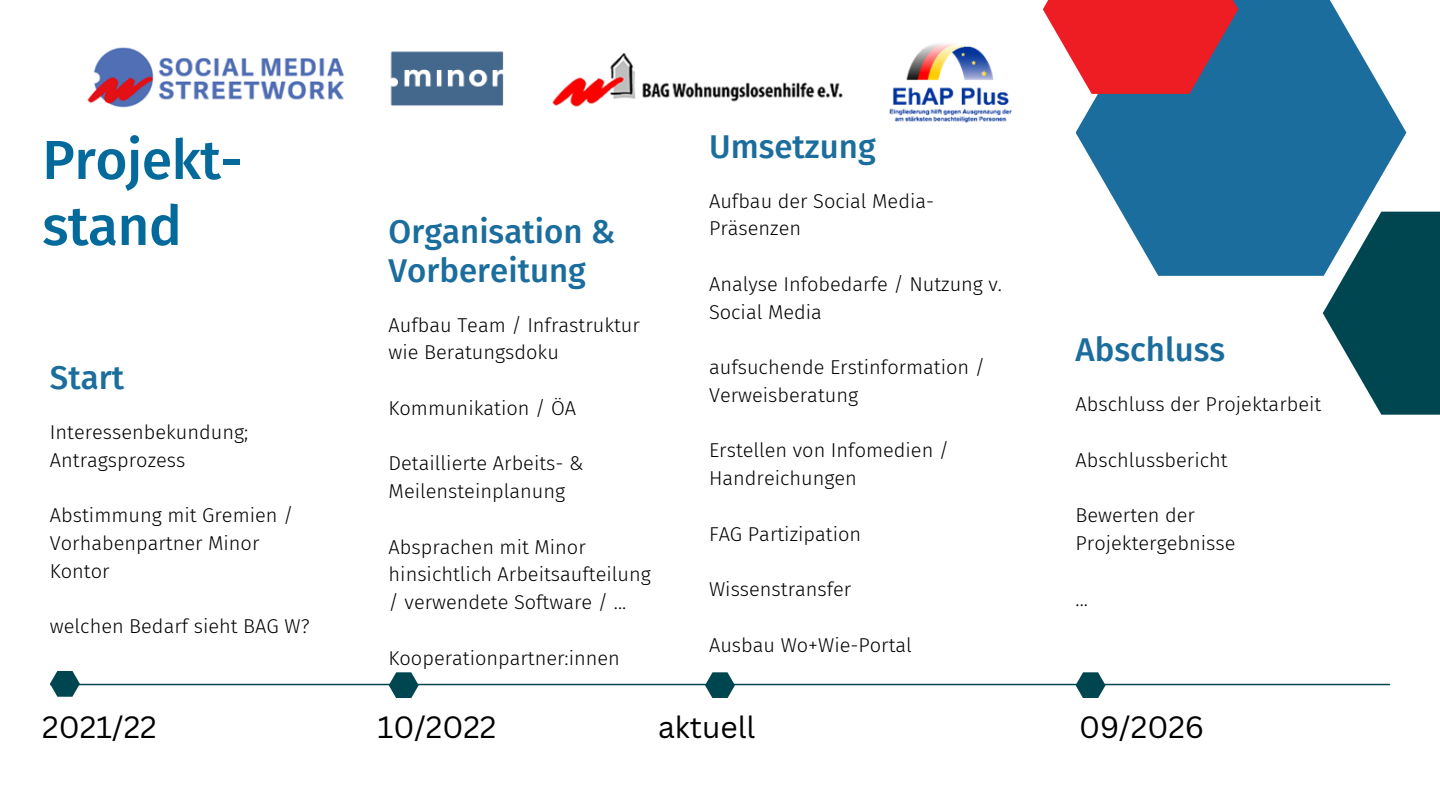
<style>
.page{position:relative;width:1440px;height:810px;background:#fff}
.page>*{position:absolute;margin:0;border:0;box-sizing:border-box;transform-origin:0 0}
.t1{font:500 55px/66px "Fira Sans";letter-spacing:-.01em;color:#046a9b}
.t2{font:500 33px/39px "Fira Sans";color:#1a6d9c}
.t3{font:30px "Canva Sans";color:#000}
.t4{font:300 20px/27.8px "Fira Sans";color:#000}
</style>
<div class="page">
<hr style="left:51px;top:684px;width:1338px;height:1px;background:#004651">
<svg style="left:50px;top:671px;width:30px;height:26px"></svg>
<svg style="left:389px;top:672px;width:30px;height:26px"></svg>
<svg style="left:705px;top:672px;width:30px;height:26px"></svg>
<svg style="left:1076px;top:672px;width:30px;height:26px"></svg>
<svg style="left:1323px;top:212px;width:117px;height:203px;fill:#004651"></svg>
<svg style="left:1076px;top:0;width:330px;height:276px;fill:#1a6d9c"></svg>
<svg style="left:1043px;top:0;width:195px;height:94px;background:#d73f49"></svg>
<img style="left:87px;top:42px;width:925px;height:81px">
<h1 class="t1" style="left:42px;top:128px;width:202px">Projekt&shy;stand</h1>
<h2 class="t2" style="left:50px;top:359px;width:76px">Start</h2>
<p class="t4" style="left:50px;top:419px;width:200px">Interessenbekundung;<br>Antragsprozess</p>
<p class="t4" style="left:50px;top:502px;width:245px">Abstimmung mit Gremien /<br>Vorhabenpartner Minor<br>Kontor</p>
<p class="t4" style="left:50px;top:613px;width:261px">welchen Bedarf sieht BAG W?</p>
<h2 class="t2" style="left:389px;top:212px;width:228px">Organisation &amp;<br>Vorbereitung</h2>
<p class="t4" style="left:389px;top:311px;width:253px">Aufbau Team / Infrastruktur wie Beratungsdoku</p>
<p class="t4" style="left:389px;top:394px;width:189px">Kommunikation / ÖA</p>
<p class="t4" style="left:389px;top:450px;width:196px">Detaillierte Arbeits- &amp;<br>Meilensteinplanung</p>
<p class="t4" style="left:389px;top:533px;width:264px">Absprachen mit Minor hinsichtlich Arbeitsaufteilung / verwendete Software / ...</p>
<p class="t4" style="left:389px;top:644px;width:233px">Kooperationpartner:innen</p>
<h2 class="t2" style="left:709px;top:127px;width:168px">Umsetzung</h2>
<p class="t4" style="left:709px;top:187px;width:227px">Aufbau der Social Media-<br>Präsenzen</p>
<p class="t4" style="left:709px;top:270px;width:295px">Analyse Infobedarfe / Nutzung v.<br>Social Media</p>
<p class="t4" style="left:709px;top:353px;width:278px">aufsuchende Erstinformation /<br>Verweisberatung</p>
<p class="t4" style="left:709px;top:437px;width:242px">Erstellen von Infomedien /<br>Handreichungen</p>
<p class="t4" style="left:709px;top:520px;width:154px">FAG Partizipation</p>
<p class="t4" style="left:709px;top:575px;width:144px">Wissenstransfer</p>
<p class="t4" style="left:709px;top:631px;width:204px">Ausbau Wo+Wie-Portal</p>
<h2 class="t2" style="left:1076px;top:331px;width:151px">Abschluss</h2>
<p class="t4" style="left:1076px;top:391px;width:247px">Abschluss der Projektarbeit</p>
<p class="t4" style="left:1076px;top:446px;width:154px">Abschlussbericht</p>
<p class="t4" style="left:1076px;top:502px;width:161px">Bewerten der<br>Projektergebnisse</p>
<p class="t4" style="left:1076px;top:585px;width:14px">...</p>
<h3 class="t3" style="left:42px;top:706px;width:116px">2021/22</h3>
<h3 class="t3" style="left:377px;top:706px;width:120px">10/2022</h3>
<h3 class="t3" style="left:658px;top:706px;width:99px">aktuell</h3>
<h3 class="t3" style="left:1079px;top:706px;width:127px">09/2026</h3>
</div>
